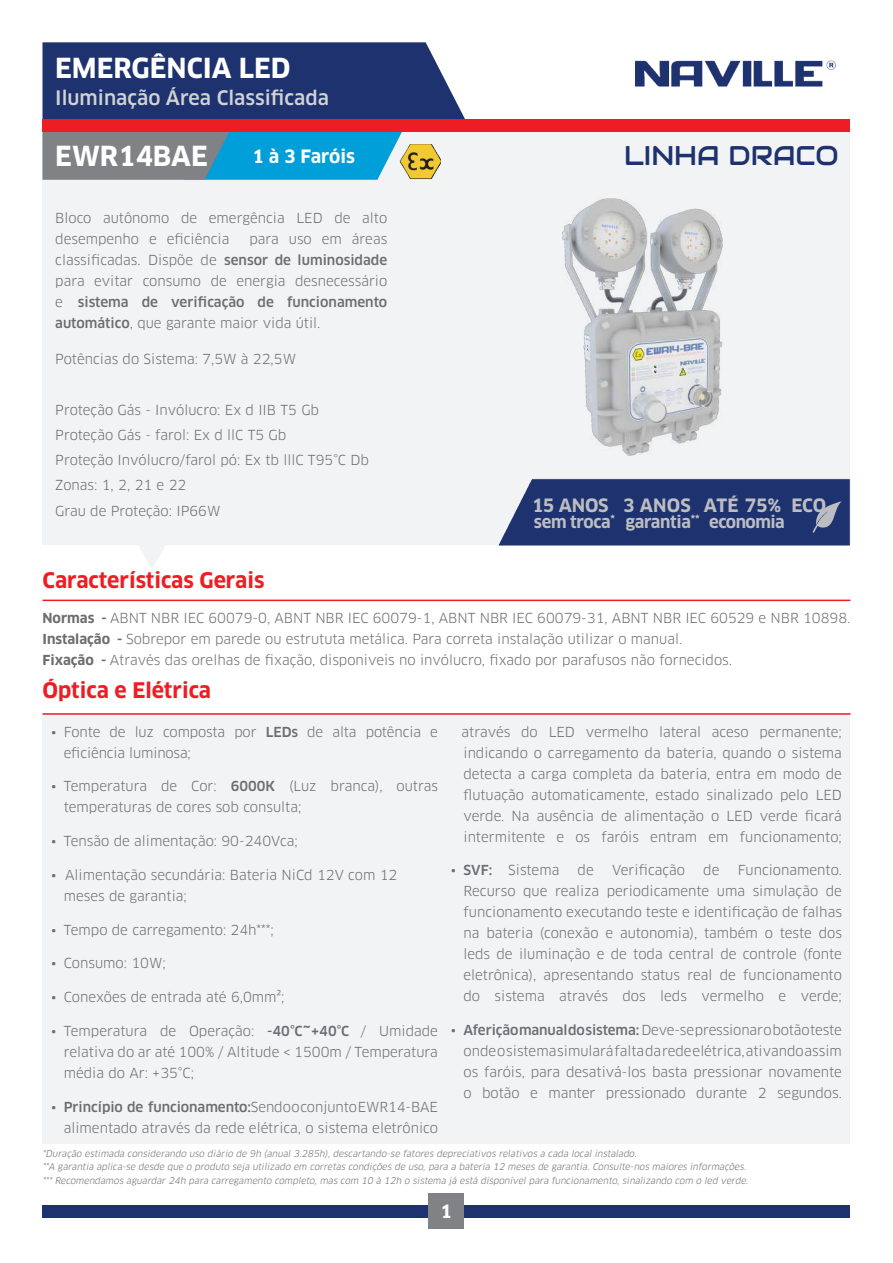
<style>
.page{position:relative;width:893px;height:1263px;background:#fff}
.page>*{position:absolute;margin:0;border:0;box-sizing:border-box;transform-origin:0 0}
.t1{font:700 27px "Clan OT";color:#fff}
.t2{font:27px "Audiowide";color:#1d326f}
.t3{font:700 21px "Clan OT";color:#ee1d23}
.t4{font:500 19.5px "Clan OT";color:#d1d2d4}
.t5{font:700 18px "Clan OT";letter-spacing:-.01em;color:#bcbdc0}
.t6{font:700 18px "Clan OT";color:#fff}
.t7{font:700 16.5px "Clan OT";letter-spacing:-.025em;color:#bcbdc0}
.t8{font:13.5px/21px "Clan OT";color:#6c6d70}
.t9{font:italic 9px/13.5px "Clan OT";color:#6c6d70}
.s1{font-weight:500}
.s2{font-weight:700}
</style>
<div class="page">
<div style="left:43px;top:122px;width:807px;height:422px;background:#f2f3f4"></div>
<svg style="left:42px;top:131px;width:360px;height:49px;background:#4694b1"></svg>
<div style="left:42px;top:42px;width:423px;height:79px;background:#1d326f"></div>
<div style="left:43px;top:119px;width:807px;height:13px;background:#ee1d23"></div>
<div style="left:43px;top:1205px;width:807px;height:13px;background:#1d326f"></div>
<div style="left:429px;top:1194px;width:35px;height:35px;background:#808285"></div>
<img style="left:635px;top:60px;width:201px;height:27px">
<svg style="left:118px;top:544px;width:68px;height:24px"></svg>
<img style="left:498px;top:478px;width:352px;height:67px">
<hr style="left:43px;top:600px;width:807px;height:1px;background:#ee1d23">
<svg style="left:812px;top:501px;width:30px;height:32px"></svg>
<img style="left:400px;top:144px;width:41px;height:36px">
<div style="left:43px;top:713px;width:807px;height:430px;background:#f2f3f4"></div>
<hr style="left:43px;top:713px;width:807px;height:2px;background:#ee1d23">
<img style="left:562px;top:198px;width:161px;height:258px">
<h1 class="t1" style="left:55px;top:52px;width:237px">EMERGÊNCIA LED</h1>
<h3 class="t4" style="left:55px;top:86px;width:275px">Iluminação Área Classificada</h3>
<h1 class="t1" style="left:55px;top:140px;width:154px">EWR14BAE</h1>
<h3 class="t6" style="left:253px;top:146px;width:104px">1 à 3 Faróis</h3>
<p class="t8" style="left:55px;top:208px;width:333px">Bloco autônomo de emergência LED de alto desempenho e eficiência</p>
<p class="t8" style="left:55px;top:229px;width:334px;text-align:justify;text-indent:194px">para uso em áreas classificadas. Dispõe de <span class="s1">sensor de luminosidade </span>para evitar consumo de energia desnecessário e <span class="s1">sistema de verificação de funcionamento automático</span>, que garante maior vida útil.</p>
<p class="t8" style="left:55px;top:349px;width:242px">Potências do Sistema: 7,5W à 22,5W</p>
<p class="t8" style="left:55px;top:397px;width:315px;line-height:25.2px">Proteção Gás - Invólucro: Ex d IIB T5 Gb<br>Proteção Gás - farol: Ex d llC T5 Gb<br>Proteção Invólucro/farol pó: Ex tb lllC T95°C Db<br>Zonas: 1, 2, 21 e 22<br>Grau de Proteção: IP66W</p>
<h1 class="t2" style="left:624px;top:138px;width:216px">LINHA DRACO</h1>
<h3 class="t5" style="left:532px;top:495px;width:296px">15 ANOS 3 ANOS ATÉ 75% ECO</h3>
<p class="t7" style="left:534px;top:513px;width:252px">sem troca<sup>*</sup> garantia<sup>**</sup> economia</p>
<h2 class="t3" style="left:43px;top:568px;width:223px">Características Gerais</h2>
<p class="t8" style="left:43px;top:607px;width:809px"><span class="s2">Normas -</span> ABNT NBR IEC 60079-0, ABNT NBR IEC 60079-1, ABNT NBR IEC 60079-31, ABNT NBR IEC 60529 e NBR 10898.<br><span class="s2">Instalação -</span> Sobrepor em parede ou estrututa metálica. Para correta instalação utilizar o manual.<br><span class="s2">Fixação -</span> Através das orelhas de fixação, disponiveis no invólucro, fixado por parafusos não fornecidos.</p>
<h2 class="t3" style="left:43px;top:678px;width:170px">Óptica e Elétrica</h2>
<p class="t8" style="left:64px;top:721px;width:376px;text-indent:-13px">• Fonte de luz composta por <span class="s1">LEDs</span> de alta potência e eficiência luminosa;</p>
<p class="t8" style="left:64px;top:776px;width:376px;text-indent:-13px">• Temperatura de Cor: <span class="s1">6000K</span> (Luz branca), outras temperaturas de cores sob consulta;</p>
<p class="t8" style="left:51px;top:831px;width:248px">• Tensão de alimentação: 90-240Vca;</p>
<p class="t8" style="left:64px;top:864px;width:335px;text-indent:-13px">• Alimentação secundária: Bateria NiCd 12V com 12 meses de garantia;</p>
<p class="t8" style="left:51px;top:919px;width:224px">• Tempo de carregamento: 24h***;</p>
<p class="t8" style="left:51px;top:953px;width:116px">• Consumo: 10W;</p>
<p class="t8" style="left:51px;top:987px;width:235px">• Conexões de entrada até 6,0mm²;</p>
<p class="t8" style="left:64px;top:1020px;width:376px;text-align:justify;text-indent:-13px">• Temperatura de Operação: <span class="s1">-40°C~+40°C</span> / Umidade relativa do ar até 100% / Altitude &lt; 1500m / Temperatura média do Ar: +35°C;</p>
<p class="t8" style="left:51px;top:1096px;width:388px;text-align:right">• <span class="s1">Princípio de funcionamento:</span>Sendo o conjunto EWR14-BAE alimentado através da rede elétrica, o sistema eletrônico</p>
<p class="t8" style="left:462px;top:721px;width:382px;text-align:justify">através do LED vermelho lateral aceso permanente; indicando o carregamento da bateria, quando o sistema detecta a carga completa da bateria, entra em modo de flutuação automaticamente, estado sinalizado pelo LED verde. Na ausência de alimentação o LED verde ficará intermitente e os faróis entram em funcionamento;</p>
<p class="t8" style="left:451px;top:860px;width:110px">• <span class="s1">SVF:</span> Sistema</p>
<p class="t8" style="left:578px;top:860px;width:18px">de</p>
<p class="t8" style="left:612px;top:860px;width:74px">Verificação</p>
<p class="t8" style="left:703px;top:860px;width:18px">de</p>
<p class="t8" style="left:463px;top:860px;width:380px;text-align:justify;text-indent:274px">Funcionamento.<br>Recurso que realiza periodicamente uma simulação de funcionamento executando teste e identificação de falhas na bateria (conexão e autonomia), também o teste dos leds de iluminação e de toda central de controle (fonte eletrônica), apresentando status real de funcionamento do sistema através dos leds vermelho e verde;</p>
<p class="t8" style="left:463px;top:1020px;width:380px;text-align:justify;text-indent:-13px">• <span class="s1">Aferição manual do sistema:</span> Deve-se pressionar o botão teste onde o sistema simulará falta da rede elétrica, ativando assim os faróis, para desativá-los basta pressionar novamente o botão e manter pressionado durante 2 segundos.</p>
<p class="t9" style="left:43px;top:1147px;width:709px">*Duração estimada considerando uso diário de 9h (anual 3.285h), descartando-se fatores depreciativos relativos a cada local instalado.<br>**A garantia aplica-se desde que o produto seja utilizado em corretas condições de uso, para a bateria 12 meses de garantia. Consulte-nos maiores informações. *** Recomendamos aguardar 24h para carregamento completo, mas com 10 à 12h o sistema já está disponível para funcionamento, sinalizando com o led verde.</p>
<h3 class="t6" style="left:441px;top:1200px;width:13px">1</h3>
</div>
